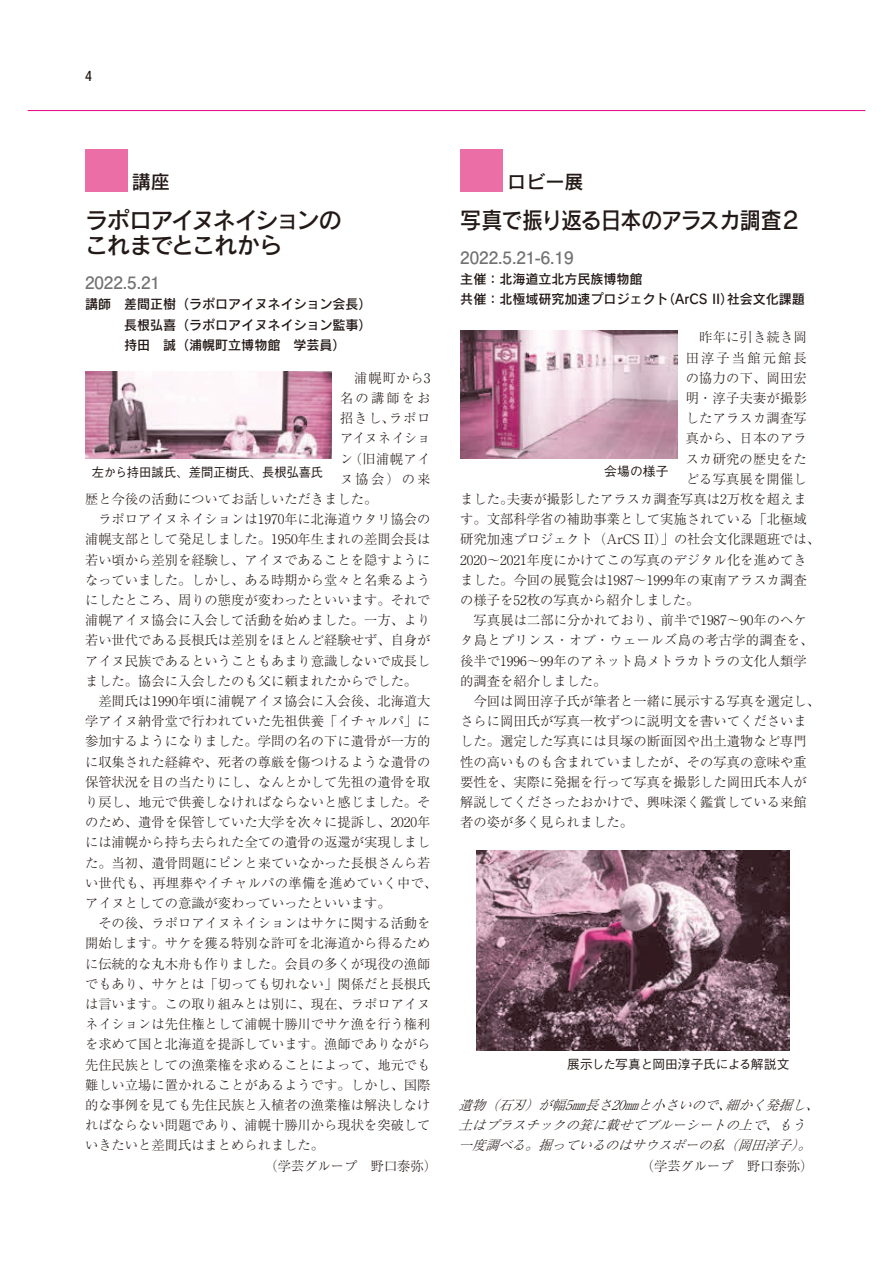
<style>
.page{position:relative;width:893px;height:1263px;background:#fff}
.page>*{position:absolute;margin:0;border:0;box-sizing:border-box;transform-origin:0 0}
.t1{font:23.4px/25.5px "Rodin Pro DB";letter-spacing:-.06em;color:#231916}
.t2{font:23.4px "Rodin Pro DB";letter-spacing:-.06em;color:#231916;scale:.9 1}
.t3{font:19.2px "Rodin Pro DB";color:#231916}
.t4{font:700 16.95px "Futo Go B101 Pro";color:#727272}
.t5{font:13.8px "Futogo Num";color:#231916}
.t6{font:300 13.35px "Ryumin Pro";color:#231916}
.t7{font:13.35px/20.2px "Rodin Pro DB";color:#231916;text-align:justify}
.t8{font:italic 300 13.35px/20.2px "Ryumin Pro";color:#231916}
.t9{font:300 13.35px "Ryumin Pro";letter-spacing:.02em;color:#231916}
.t10{font:300 13.35px "Ryumin Pro";letter-spacing:.025em;color:#231916}
.t11{font:300 13.35px "Ryumin Pro";letter-spacing:.16em;color:#231916}
.t12{font:300 13.35px "Ryumin Pro";letter-spacing:-.035em;color:#231916}
.t13{font:500 12.75px "Gothic BBB Pro";color:#231916;scale:.96 1}
.t14{font:500 12.75px "Gothic BBB Pro";letter-spacing:-.025em;color:#231916}
.t15{font:500 12.75px "Gothic BBB Pro";color:#231916}
</style>
<div class="page">
<div style="left:85px;top:149px;width:43px;height:42px;background:#eb6ea6"></div>
<div style="left:460px;top:149px;width:43px;height:42px;background:#eb6ea6"></div>
<img style="left:85px;top:371px;width:247px;height:87px">
<img style="left:460px;top:331px;width:217px;height:127px">
<hr style="left:28px;top:110px;width:837px;height:1px;background:#e4007f">
<img style="left:476px;top:851px;width:314px;height:199px">
<p class="t5" style="left:85px;top:67px;width:8px">4</p>
<h2 class="t3" style="left:507px;top:169px;width:78px">ロビー展</h2>
<h1 class="t2" style="left:460px;top:205px;width:380px">写真で振り返る日本のアラスカ調査２</h1>
<p class="t4" style="left:460px;top:244px;width:115px">2022.5.21-6.19</p>
<p class="t7" style="left:460px;top:268px;width:346px">主催：北海道立北方民族博物館<br>共催：北極域研究加速プロジェクト（ArCS II）社会文化課題</p>
<h2 class="t3" style="left:132px;top:169px;width:40px">講座</h2>
<h1 class="t1" style="left:85px;top:206px;width:259px">ラポロアイヌネイションのこれまでとこれから</h1>
<p class="t4" style="left:85px;top:269px;width:77px">2022.5.21</p>
<p class="t7" style="left:85px;top:294px;width:288px">講師　差間正樹（ラポロアイヌネイション会長）　　　長根弘喜（ラポロアイヌネイション監事）　　　持田　誠（浦幌町立博物館　学芸員）</p>
<p class="t6" style="left:686px;top:327px;width:123px">　昨年に引き続き岡</p>
<p class="t11" style="left:686px;top:347px;width:123px">田淳子当館元館長</p>
<p class="t6" style="left:686px;top:367px;width:123px">の協力の下、岡田宏</p>
<p class="t6" style="left:686px;top:387px;width:123px">明・淳子夫妻が撮影</p>
<p class="t6" style="left:686px;top:408px;width:123px">したアラスカ調査写</p>
<p class="t6" style="left:686px;top:428px;width:123px">真から、日本のアラ</p>
<p class="t6" style="left:686px;top:448px;width:123px">スカ研究の歴史をた</p>
<p class="t6" style="left:686px;top:468px;width:123px">どる写真展を開催し</p>
<p class="t6" style="left:460px;top:488px;width:348px">ました。夫妻が撮影したアラスカ調査写真は2万枚を超えま</p>
<p class="t6" style="left:460px;top:509px;width:348px">す。文部科学省の補助事業として実施されている「北極域</p>
<p class="t6" style="left:460px;top:529px;width:361px">研究加速プロジェクト（ArCS II）」の社会文化課題班では、</p>
<p class="t6" style="left:460px;top:549px;width:348px">2020～2021年度にかけてこの写真のデジタル化を進めてき</p>
<p class="t6" style="left:460px;top:569px;width:348px">ました。今回の展覧会は1987～1999年の東南アラスカ調査</p>
<p class="t6" style="left:460px;top:589px;width:241px">の様子を52枚の写真から紹介しました。</p>
<p class="t6" style="left:460px;top:610px;width:348px">　写真展は二部に分かれており、前半で1987～90年のヘケ</p>
<p class="t10" style="left:460px;top:630px;width:355px">タ島とプリンス・オブ・ウェールズ島の考古学的調査を、</p>
<p class="t6" style="left:460px;top:650px;width:348px">後半で1996～99年のアネット島メトラカトラの文化人類学</p>
<p class="t6" style="left:460px;top:670px;width:148px">的調査を紹介しました。</p>
<p class="t6" style="left:460px;top:690px;width:361px">　今回は岡田淳子氏が筆者と一緒に展示する写真を選定し、</p>
<p class="t6" style="left:460px;top:711px;width:348px">さらに岡田氏が写真一枚ずつに説明文を書いてくださいま</p>
<p class="t6" style="left:460px;top:731px;width:348px">した。選定した写真には貝塚の断面図や出土遺物など専門</p>
<p class="t6" style="left:460px;top:751px;width:348px">性の高いものも含まれていましたが、その写真の意味や重</p>
<p class="t6" style="left:460px;top:771px;width:348px">要性を、実際に発掘を行って写真を撮影した岡田氏本人が</p>
<p class="t6" style="left:460px;top:791px;width:348px">解説してくださったおかけで、興味深く鑑賞している来館</p>
<p class="t6" style="left:460px;top:812px;width:174px">者の姿が多く見られました。</p>
<p class="t6" style="left:340px;top:367px;width:92px">　浦幌町から3</p>
<p class="t6" style="left:340px;top:387px;width:92px">名の講師をお</p>
<p class="t6" style="left:340px;top:408px;width:92px">招きし、ラポロ</p>
<p class="t12" style="left:340px;top:428px;width:92px">アイヌネイショ</p>
<p class="t6" style="left:340px;top:448px;width:92px">ン（旧浦幌アイ</p>
<p class="t6" style="left:340px;top:468px;width:92px">ヌ協会）の来</p>
<p class="t6" style="left:85px;top:488px;width:294px">歴と今後の活動についてお話しいただきました。</p>
<p class="t6" style="left:85px;top:509px;width:347px">　ラポロアイヌネイションは1970年に北海道ウタリ協会の</p>
<p class="t6" style="left:85px;top:529px;width:347px">浦幌支部として発足しました。1950年生まれの差間会長は</p>
<p class="t6" style="left:85px;top:549px;width:347px">若い頃から差別を経験し、アイヌであることを隠すように</p>
<p class="t6" style="left:85px;top:569px;width:347px">なっていました。しかし、ある時期から堂々と名乗るよう</p>
<p class="t6" style="left:85px;top:589px;width:347px">にしたところ、周りの態度が変わったといいます。それで</p>
<p class="t6" style="left:85px;top:610px;width:347px">浦幌アイヌ協会に入会して活動を始めました。一方、より</p>
<p class="t6" style="left:85px;top:630px;width:347px">若い世代である長根氏は差別をほとんど経験せず、自身が</p>
<p class="t6" style="left:85px;top:650px;width:347px">アイヌ民族であるということもあまり意識しないで成長し</p>
<p class="t6" style="left:85px;top:670px;width:334px">ました。協会に入会したのも父に頼まれたからでした。</p>
<p class="t6" style="left:85px;top:690px;width:347px">　差間氏は1990年頃に浦幌アイヌ協会に入会後、北海道大</p>
<p class="t6" style="left:85px;top:711px;width:347px">学アイヌ納骨堂で行われていた先祖供養「イチャルパ」に</p>
<p class="t6" style="left:85px;top:731px;width:347px">参加するようになりました。学問の名の下に遺骨が一方的</p>
<p class="t6" style="left:85px;top:751px;width:347px">に収集された経緯や、死者の尊厳を傷つけるような遺骨の</p>
<p class="t6" style="left:85px;top:771px;width:347px">保管状況を目の当たりにし、なんとかして先祖の遺骨を取</p>
<p class="t6" style="left:85px;top:791px;width:347px">り戻し、地元で供養しなければならないと感じました。そ</p>
<p class="t6" style="left:85px;top:812px;width:347px">のため、遺骨を保管していた大学を次々に提訴し、2020年</p>
<p class="t6" style="left:85px;top:832px;width:347px">には浦幌から持ち去られた全ての遺骨の返還が実現しまし</p>
<p class="t6" style="left:85px;top:852px;width:347px">た。当初、遺骨問題にピンと来ていなかった長根さんら若</p>
<p class="t9" style="left:85px;top:872px;width:354px">い世代も、再埋葬やイチャルパの準備を進めていく中で、</p>
<p class="t6" style="left:85px;top:892px;width:307px">アイヌとしての意識が変わっていったといいます。</p>
<p class="t6" style="left:85px;top:913px;width:347px">　その後、ラポロアイヌネイションはサケに関する活動を</p>
<p class="t6" style="left:85px;top:933px;width:347px">開始します。サケを獲る特別な許可を北海道から得るため</p>
<p class="t6" style="left:85px;top:953px;width:347px">に伝統的な丸木舟も作りました。会員の多くが現役の漁師</p>
<p class="t6" style="left:85px;top:973px;width:347px">でもあり、サケとは「切っても切れない」関係だと長根氏</p>
<p class="t6" style="left:85px;top:993px;width:347px">は言います。この取り組みとは別に、現在、ラポロアイヌ</p>
<p class="t6" style="left:85px;top:1013px;width:347px">ネイションは先住権として浦幌十勝川でサケ漁を行う権利</p>
<p class="t6" style="left:85px;top:1034px;width:347px">を求めて国と北海道を提訴しています。漁師でありながら</p>
<p class="t6" style="left:85px;top:1054px;width:347px">先住民族としての漁業権を求めることによって、地元でも</p>
<p class="t6" style="left:85px;top:1074px;width:347px">難しい立場に置かれることがあるようです。しかし、国際</p>
<p class="t6" style="left:85px;top:1094px;width:347px">的な事例を見ても先住民族と入植者の漁業権は解決しなけ</p>
<p class="t6" style="left:85px;top:1114px;width:347px">ればならない問題であり、浦幌十勝川から現状を突破して</p>
<p class="t6" style="left:85px;top:1135px;width:241px">いきたいと差間氏はまとめられました。</p>
<p class="t6" style="left:264px;top:1155px;width:174px">（学芸グループ　野口泰弥）</p>
<p class="t13" style="left:92px;top:462px;width:242px">左から持田誠氏、差間正樹氏、長根弘喜氏</p>
<p class="t15" style="left:604px;top:461px;width:66px">会場の様子</p>
<p class="t14" style="left:567px;top:1054px;width:237px">展示した写真と岡田淳子氏による解説文　</p>
<p class="t8" style="left:458px;top:1094px;width:368px">遺物（石刃）が幅5㎜長さ20㎜と小さいので、細かく発掘し、土はプラスチックの箕に載せてブルーシートの上で、もう一度調べる。掘っているのはサウスポーの私（岡田淳子）。</p>
<p class="t6" style="left:641px;top:1155px;width:174px">（学芸グループ　野口泰弥）</p>
</div>
